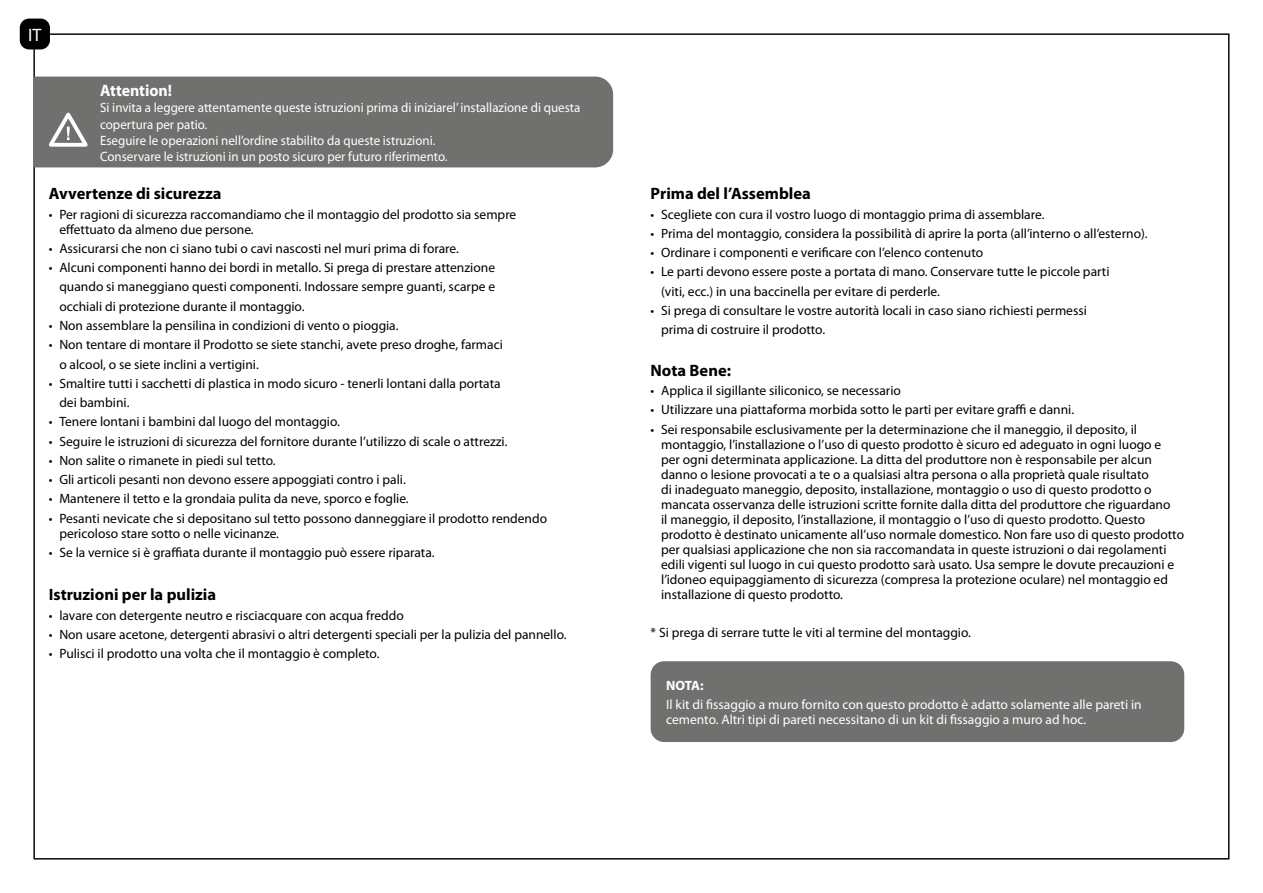
<style>
.page{position:relative;width:1263px;height:893px;background:#fff}
.page>*{position:absolute;margin:0;border:0;box-sizing:border-box;transform-origin:0 0}
.t1{font:18px "Myriad Pro";color:#fff}
.t2{font:700 16.5px "Myriad Pro";color:#000}
.t3{font:700 16.5px "Myriad Pro";color:#fff;scale:.96 1}
.t4{font:13.5px/15px "Myriad Pro";color:#000}
.t5{font:13.5px/16.2px "Myriad Pro";color:#fff;scale:.96 1}
.t6{font:13.5px/15px "Myriad Pro";color:#fff}
.t7{font:700 13.5px "Myriad Pro";color:#fff}
</style>
<div class="page">
<div style="left:651px;top:662px;width:532px;height:79px;background:#70706e;border-radius:13px"></div>
<div style="left:651px;top:661px;width:533px;height:81px;border:2px solid #70706e;border-radius:13px"></div>
<div style="left:21px;top:19px;width:28px;height:30px;background:#000;border-radius:9px"></div>
<div style="left:20px;top:19px;width:30px;height:30px;border:2px solid #000;border-radius:9px"></div>
<div style="left:34px;top:77px;width:579px;height:90px;background:#70706e"></div>
<svg style="left:44px;top:109px;width:48px;height:40px"></svg>
<h1 class="t1" style="left:28px;top:26px;width:15px">IT</h1>
<p class="t3" style="left:100px;top:84px;width:76px">Attention!</p>
<p class="t5" style="left:100px;top:100px;width:502px">Si invita a leggere attentamente queste istruzioni prima di iniziarel’ installazione di questa copertura per patio.<br>Eseguire le operazioni nell’ordine stabilito da queste istruzioni.<br>Conservare le istruzioni in un posto sicuro per futuro riferimento.</p>
<p class="t2" style="left:49px;top:187px;width:174px">Avvertenze di sicurezza</p>
<p class="t4" style="left:59px;top:207px;width:458px;text-indent:-11px">• Per ragioni di sicurezza raccomandiamo che il montaggio del prodotto sia sempre effettuato da almeno due persone.</p>
<p class="t4" style="left:49px;top:241px;width:412px">• Assicurarsi che non ci siano tubi o cavi nascosti nel muri prima di forare.</p>
<p class="t4" style="left:59px;top:259px;width:437px;line-height:19.2px;text-align:justify;text-indent:-11px">• Alcuni componenti hanno dei bordi in metallo. Si prega di prestare attenzione quando si maneggiano questi componenti. Indossare sempre guanti, scarpe e occhiali di protezione durante il montaggio.</p>
<p class="t4" style="left:49px;top:318px;width:351px">• Non assemblare la pensilina in condizioni di vento o pioggia.</p>
<p class="t4" style="left:59px;top:336px;width:445px;line-height:19.2px;text-indent:-11px">• Non tentare di montare il Prodotto se siete stanchi, avete preso droghe, farmaci o alcool, o se siete inclini a vertigini.</p>
<p class="t4" style="left:59px;top:374px;width:443px;line-height:19.2px;text-indent:-11px">• Smaltire tutti i sacchetti di plastica in modo sicuro - tenerli lontani dalla portata dei bambini.</p>
<p class="t4" style="left:49px;top:415px;width:293px">• Tenere lontani i bambini dal luogo del montaggio.</p>
<p class="t4" style="left:49px;top:434px;width:460px">• Seguire le istruzioni di sicurezza del fornitore durante l’utilizzo di scale o attrezzi.</p>
<p class="t4" style="left:49px;top:453px;width:228px">• Non salite o rimanete in piedi sul tetto.</p>
<p class="t4" style="left:49px;top:472px;width:358px">• Gli articoli pesanti non devono essere appoggiati contro i pali.</p>
<p class="t4" style="left:49px;top:492px;width:361px">• Mantenere il tetto e la grondaia pulita da neve, sporco e foglie.</p>
<p class="t4" style="left:59px;top:511px;width:489px;text-indent:-11px">• Pesanti nevicate che si depositano sul tetto possono danneggiare il prodotto rendendo pericoloso stare sotto o nelle vicinanze.</p>
<p class="t4" style="left:49px;top:545px;width:387px">• Se la vernice si è graffiata durante il montaggio può essere riparata.</p>
<p class="t2" style="left:49px;top:588px;width:169px">Istruzioni per la pulizia</p>
<p class="t4" style="left:49px;top:608px;width:356px">• lavare con detergente neutro e risciacquare con acqua freddo</p>
<p class="t4" style="left:49px;top:627px;width:519px">• Non usare acetone, detergenti abrasivi o altri detergenti speciali per la pulizia del pannello.</p>
<p class="t4" style="left:49px;top:647px;width:332px">• Pulisci il prodotto una volta che il montaggio è completo.</p>
<p class="t2" style="left:651px;top:187px;width:162px">Prima del l’Assemblea</p>
<p class="t4" style="left:651px;top:207px;width:395px">• Scegliete con cura il vostro luogo di montaggio prima di assemblare.</p>
<p class="t4" style="left:651px;top:226px;width:498px">• Prima del montaggio, considera la possibilità di aprire la porta (all’interno o all’esterno).</p>
<p class="t4" style="left:651px;top:246px;width:334px">• Ordinare i componenti e verificare con l’elenco contenuto</p>
<p class="t4" style="left:661px;top:263px;width:450px;line-height:19.2px;text-indent:-11px">• Le parti devono essere poste a portata di mano. Conservare tutte le piccole parti (viti, ecc.) in una baccinella per evitare di perderle.</p>
<p class="t4" style="left:661px;top:301px;width:427px;line-height:19.2px;text-indent:-11px">• Si prega di consultare le vostre autorità locali in caso siano richiesti permessi prima di costruire il prodotto.</p>
<p class="t2" style="left:651px;top:364px;width:82px">Nota Bene:</p>
<p class="t4" style="left:651px;top:383px;width:252px">• Applica il sigillante siliconico, se necessario</p>
<p class="t4" style="left:651px;top:403px;width:425px">• Utilizzare una piattaforma morbida sotto le parti per evitare graffi e danni.</p>
<p class="t4" style="left:661px;top:422px;width:524px;text-indent:-11px">• Sei responsabile esclusivamente per la determinazione che il maneggio, il deposito, il montaggio, l’installazione o l’uso di questo prodotto è sicuro ed adeguato in ogni luogo e<br>per ogni determinata applicazione. La ditta del produttore non è responsabile per alcun danno o lesione provocati a te o a qualsiasi altra persona o alla proprietà quale risultato<br>di inadeguato maneggio, deposito, installazione, montaggio o uso di questo prodotto o mancata osservanza delle istruzioni scritte fornite dalla ditta del produttore che riguardano<br>il maneggio, il deposito, l’installazione, il montaggio o l’uso di questo prodotto. Questo prodotto è destinato unicamente all’uso normale domestico. Non fare uso di questo prodotto per qualsiasi applicazione che non sia raccomandata in queste istruzioni o dai regolamenti edili vigenti sul luogo in cui questo prodotto sarà usato. Usa sempre le dovute precauzioni e l’idoneo equipaggiamento di sicurezza (compresa la protezione oculare) nel montaggio ed installazione di questo prodotto.</p>
<p class="t4" style="left:651px;top:625px;width:322px">* Si prega di serrare tutte le viti al termine del montaggio.</p>
<p class="t7" style="left:666px;top:680px;width:39px">NOTA:</p>
<p class="t6" style="left:666px;top:697px;width:477px">Il kit di fissaggio a muro fornito con questo prodotto è adatto solamente alle pareti in cemento. Altri tipi di pareti necessitano di un kit di fissaggio a muro ad hoc.</p>
</div>
